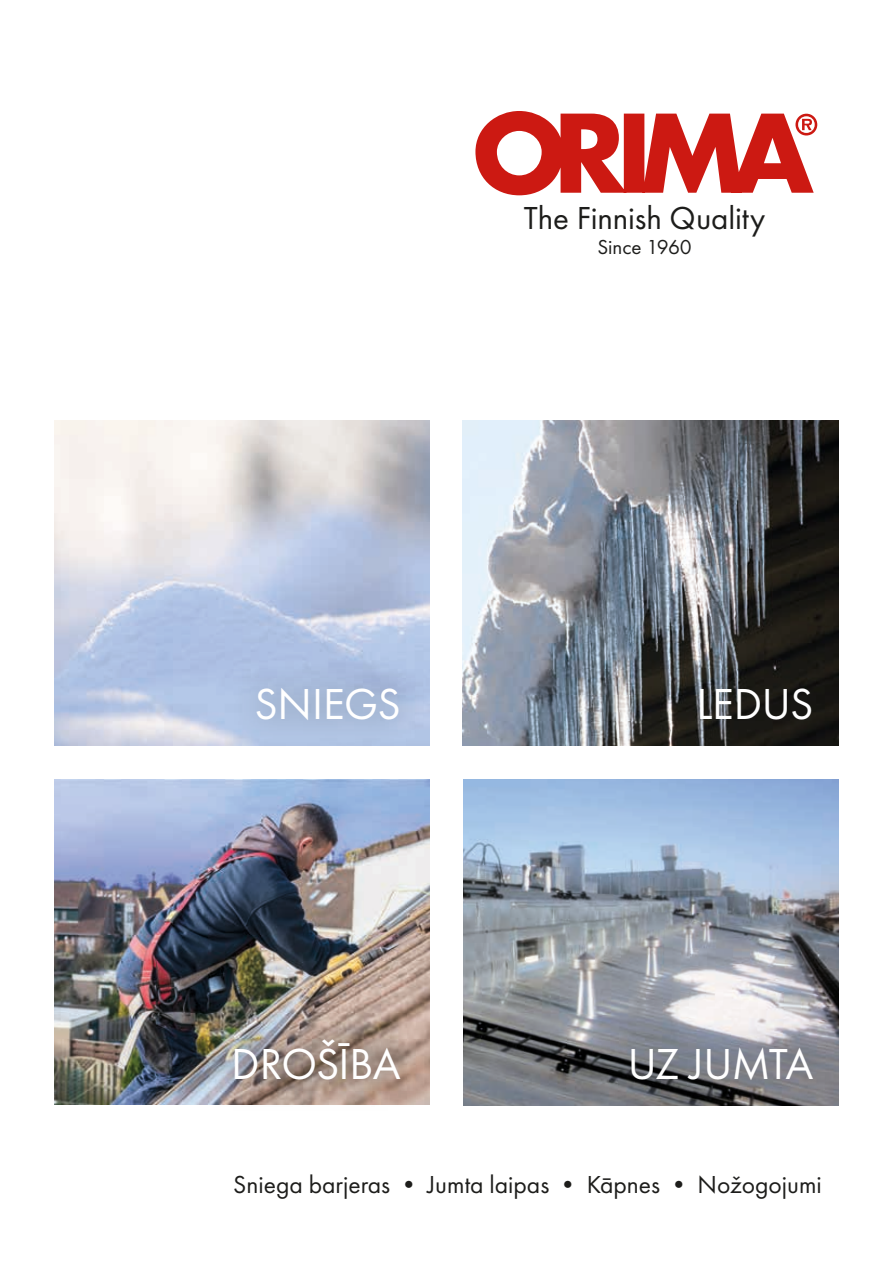
<style>
.page{position:relative;width:893px;height:1263px;background:#fff}
.page>*{position:absolute;margin:0;border:0;box-sizing:border-box;transform-origin:0 0}
.t1{font:45px "Futura PT";letter-spacing:-.01em;color:#fff}
.t2{font:33px "Futura PT";letter-spacing:-.005em;color:#1d1d1b}
.t3{font:25.5px "Futura PT";color:#1d1d1b}
.t4{font:21px "Futura PT";letter-spacing:-.005em;color:#1d1d1b}
</style>
<div class="page">
<svg style="left:475px;top:111px;width:342px;height:84px"></svg>
<img style="left:463px;top:420px;width:376px;height:326px">
<div style="left:226px;top:655px;width:204px;height:97px;background:#1d1d1b;opacity:.5"></div>
<div style="left:667px;top:655px;width:175px;height:97px;background:#1d1d1b;opacity:.5"></div>
<img style="left:54px;top:780px;width:376px;height:324px">
<img style="left:463px;top:780px;width:376px;height:325px">
<img style="left:202px;top:1008px;width:227px;height:97px">
<div style="left:598px;top:1016px;width:244px;height:96px;background:#1d1d1b;opacity:.5"></div>
<p class="t2" style="left:524px;top:198px;width:243px">The Finnish Quality</p>
<p class="t4" style="left:597px;top:235px;width:96px">Since 1960</p>
<h1 class="t1" style="left:254px;top:677px;width:148px">SNIEGS</h1>
<h1 class="t1" style="left:696px;top:677px;width:119px">LEDUS</h1>
<h1 class="t1" style="left:231px;top:1037px;width:171px">DROŠĪBA</h1>
<h1 class="t1" style="left:628px;top:1037px;width:187px">UZ JUMTA</h1>
<p class="t3" style="left:233px;top:1169px;width:590px">Sniega barjeras • Jumta laipas • Kāpnes • Nožogojumi</p>
</div>
